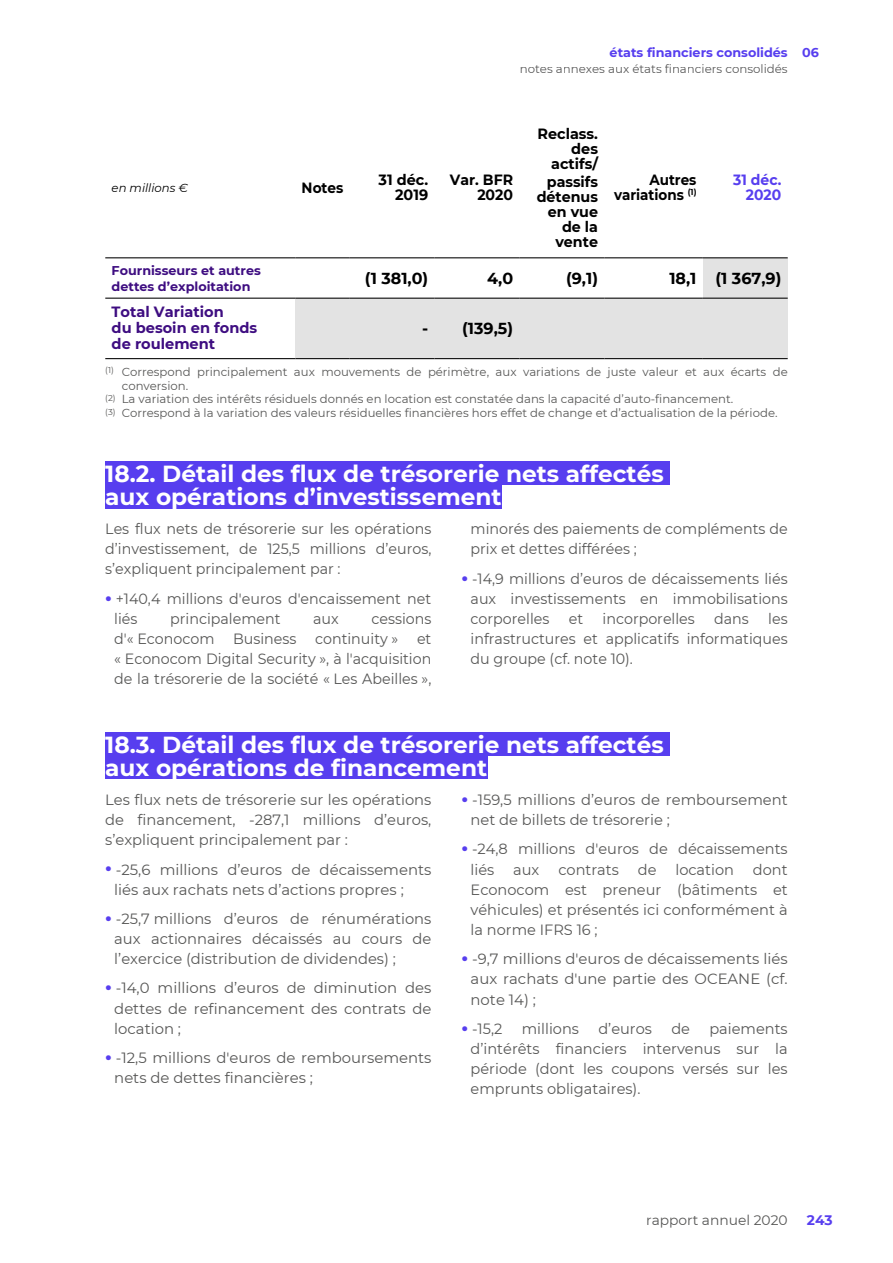
<style>
.page{position:relative;width:893px;height:1263px;background:#fff}
.page>*{position:absolute;margin:0;border:0;box-sizing:border-box;transform-origin:0 0}
.t1{font:700 23.25px/23.2px "Montserrat";color:#fff}
.t2{font:700 15.9px "Montserrat";color:#000}
.t3{font:14.85px/20.1px "Montserrat";color:#575756;text-align:justify}
.t4{font:14.85px/20.1px "Montserrat";color:#575756;text-align:justify;scale:.96 1}
.t5{font:700 14.85px/15.9px "Montserrat";color:#3e0d81}
.t6{font:700 14.85px/15px "Montserrat";color:#000;text-align:right}
.t7{font:700 14.85px/15px "Montserrat";color:#000;text-align:right;scale:.96 1}
.t8{font:700 14.85px/15px "Montserrat";color:#000;text-align:right;scale:.91 1}
.t9{font:700 14.85px/15px "Montserrat";color:#000;text-align:right;scale:.95 1}
.t10{font:700 14.85px/15px "Montserrat";color:#573eef;text-align:right;scale:.94 1}
.t11{font:700 14.85px "Montserrat";color:#000;scale:.92 1}
.t12{font:13.8px "Montserrat";color:#575756}
.t13{font:700 13.8px "Montserrat";color:#573eef}
.t14{font:700 12.75px/15.9px "Montserrat";color:#3e0d81}
.t15{font:700 12.75px "Montserrat";color:#573eef}
.t16{font:11.7px/13.8px "Montserrat";color:#575756}
.t17{font:11.7px "Montserrat";color:#595959}
.t18{font:italic 11.7px "Montserrat";color:#000}
.t19{font:8.55px "Montserrat";color:#575756}
.s1{font-weight:900;color:#573eef}
</style>
<div class="page">
<div style="left:703px;top:258px;width:85px;height:40px;background:#e3e3e3"></div>
<div style="left:295px;top:299px;width:493px;height:59px;background:#e3e3e3"></div>
<img style="left:156px;top:462px;width:6px;height:23px">
<div style="left:162px;top:462px;width:122px;height:23px;background:#573eef"></div>
<div style="left:284px;top:462px;width:59px;height:23px;background:#573eef"></div>
<div style="left:343px;top:462px;width:327px;height:23px;background:#573eef"></div>
<div style="left:105px;top:462px;width:51px;height:23px;background:#573eef"></div>
<div style="left:105px;top:485px;width:397px;height:23px;background:#573eef"></div>
<img style="left:156px;top:732px;width:6px;height:24px">
<div style="left:162px;top:732px;width:122px;height:24px;background:#573eef"></div>
<div style="left:284px;top:732px;width:59px;height:24px;background:#573eef"></div>
<div style="left:343px;top:732px;width:327px;height:24px;background:#573eef"></div>
<div style="left:105px;top:732px;width:51px;height:24px;background:#573eef"></div>
<div style="left:105px;top:756px;width:226px;height:23px;background:#573eef"></div>
<div style="left:331px;top:756px;width:156px;height:23px;background:#573eef"></div>
<hr style="left:106px;top:257px;width:189px;height:1px;background:#000">
<hr style="left:296px;top:257px;width:53px;height:1px;background:#000">
<hr style="left:350px;top:257px;width:84px;height:1px;background:#000">
<hr style="left:435px;top:257px;width:84px;height:1px;background:#000">
<hr style="left:520px;top:257px;width:84px;height:1px;background:#000">
<hr style="left:605px;top:257px;width:97px;height:1px;background:#000">
<hr style="left:703px;top:257px;width:84px;height:1px;background:#000">
<hr style="left:106px;top:298px;width:189px;height:1px;background:#000">
<hr style="left:296px;top:298px;width:53px;height:1px;background:#000">
<hr style="left:350px;top:298px;width:84px;height:1px;background:#000">
<hr style="left:435px;top:298px;width:84px;height:1px;background:#000">
<hr style="left:520px;top:298px;width:84px;height:1px;background:#000">
<hr style="left:605px;top:298px;width:97px;height:1px;background:#000">
<hr style="left:703px;top:298px;width:84px;height:1px;background:#000">
<hr style="left:106px;top:358px;width:189px;height:1px;background:#000">
<hr style="left:296px;top:358px;width:53px;height:1px;background:#000">
<hr style="left:350px;top:358px;width:84px;height:1px;background:#000">
<hr style="left:435px;top:358px;width:84px;height:1px;background:#000">
<hr style="left:520px;top:358px;width:84px;height:1px;background:#000">
<hr style="left:605px;top:358px;width:97px;height:1px;background:#000">
<hr style="left:703px;top:358px;width:84px;height:1px;background:#000">
<p class="t15" style="left:610px;top:44px;width:211px">états financiers consolidés 06</p>
<p class="t17" style="left:520px;top:62px;width:269px">notes annexes aux états financiers consolidés</p>
<p class="t18" style="left:112px;top:181px;width:78px">en millions €</p>
<p class="t11" style="left:302px;top:179px;width:47px">Notes</p>
<p class="t6" style="left:379px;top:173px;width:51px">31 déc.<br>2019</p>
<p class="t9" style="left:450px;top:173px;width:68px">Var. BFR<br>2020</p>
<p class="t6" style="left:537px;top:126px;width:62px">Reclass. des actifs/</p>
<p class="t7" style="left:537px;top:174px;width:65px">passifs détenus en vue de la vente</p>
<p class="t8" style="left:614px;top:173px;width:92px">Autres variations <sup>(1)</sup></p>
<p class="t10" style="left:733px;top:173px;width:53px">31 déc.<br>2020</p>
<p class="t14" style="left:112px;top:262px;width:151px">Fournisseurs et autres dettes d’exploitation</p>
<p class="t2" style="left:365px;top:269px;width:65px">(1 381,0)</p>
<p class="t2" style="left:487px;top:269px;width:27px">4,0</p>
<p class="t2" style="left:566px;top:269px;width:33px">(9,1)</p>
<p class="t2" style="left:669px;top:269px;width:114px">18,1 (1 367,9)</p>
<p class="t5" style="left:112px;top:304px;width:147px">Total Variation<br>du besoin en fonds de roulement</p>
<p class="t2" style="left:422px;top:319px;width:93px">- (139,5)</p>
<p class="t16" style="left:122px;top:365px;width:667px;text-indent:-16px"><sup>(1)</sup> Correspond principalement aux mouvements de périmètre, aux variations de juste valeur et aux écarts de conversion.<br>La variation des intérêts résiduels donnés en location est constatée dans la capacité d’auto-financement.</p>
<p class="t19" style="left:105px;top:393px;width:12px">(2)</p>
<p class="t16" style="left:122px;top:406px;width:657px">Correspond à la variation des valeurs résiduelles financières hors effet de change et d’actualisation de la période.</p>
<p class="t19" style="left:105px;top:407px;width:12px">(3)</p>
<h1 class="t1" style="left:105px;top:462px;width:560px">18.2. Détail des flux de trésorerie nets affectés aux opérations d’investissement</h1>
<p class="t4" style="left:105px;top:519px;width:341px">Les flux nets de trésorerie sur les opérations d’investissement, de 125,5 millions d’euros, s’expliquent principalement par :</p>
<p class="t4" style="left:471px;top:519px;width:332px">minorés des paiements de compléments de prix et dettes différées ;</p>
<p class="t4" style="left:114px;top:588px;width:332px;text-indent:-9px"><span class="s1">•</span> +140,4 millions d'euros d'encaissement net liés</p>
<p class="t4" style="left:471px;top:568px;width:332px;text-indent:-9px"><span class="s1">•</span> -14,9 millions d’euros de décaissements liés aux investissements en immobilisations corporelles</p>
<p class="t4" style="left:170px;top:609px;width:117px">principalement</p>
<p class="t4" style="left:313px;top:609px;width:28px">aux</p>
<p class="t4" style="left:371px;top:609px;width:64px">cessions</p>
<p class="t4" style="left:114px;top:629px;width:106px">d'« Econocom</p>
<p class="t4" style="left:233px;top:629px;width:67px">Business</p>
<p class="t4" style="left:471px;top:609px;width:332px;text-indent:298px">les infrastructures et applicatifs informatiques du groupe (cf. note 10).</p>
<p class="t4" style="left:569px;top:609px;width:16px">et</p>
<p class="t4" style="left:602px;top:609px;width:98px">incorporelles</p>
<p class="t4" style="left:714px;top:609px;width:38px">dans</p>
<p class="t4" style="left:114px;top:629px;width:332px;text-indent:201px">continuity » et « Econocom Digital Security », à l'acquisition de la trésorerie de la société « Les Abeilles »,</p>
<h1 class="t1" style="left:105px;top:733px;width:560px">18.3. Détail des flux de trésorerie nets affectés aux opérations de financement</h1>
<p class="t3" style="left:105px;top:790px;width:328px">Les flux nets de trésorerie sur les opérations de financement, -287,1 millions d’euros, s’expliquent principalement par :</p>
<p class="t3" style="left:114px;top:859px;width:319px;text-indent:-9px"><span class="s1">•</span> -25,6 millions d’euros de décaissements liés aux rachats nets d’actions propres ;</p>
<p class="t3" style="left:114px;top:909px;width:319px;text-indent:-9px"><span class="s1">•</span> -25,7 millions d’euros de rénumérations aux actionnaires décaissés au cours de l’exercice (distribution de dividendes) ;</p>
<p class="t3" style="left:114px;top:978px;width:319px;text-indent:-9px"><span class="s1">•</span> -14,0 millions d’euros de diminution des dettes de refinancement des contrats de location ;</p>
<p class="t3" style="left:114px;top:1048px;width:319px;text-indent:-9px"><span class="s1">•</span> -12,5 millions d'euros de remboursements nets de dettes financières ;</p>
<p class="t3" style="left:471px;top:790px;width:319px;text-indent:-9px"><span class="s1">•</span> -159,5 millions d’euros de remboursement net de billets de trésorerie ;</p>
<p class="t3" style="left:471px;top:839px;width:319px;text-indent:-9px"><span class="s1">•</span> -24,8 millions d'euros de décaissements liés</p>
<p class="t3" style="left:471px;top:859px;width:319px;text-indent:282px">dont Econocom est preneur (bâtiments et véhicules) et présentés ici conformément à la norme IFRS 16 ;</p>
<p class="t3" style="left:471px;top:949px;width:319px;text-indent:-9px"><span class="s1">•</span> -9,7 millions d'euros de décaissements liés aux rachats d'une partie des OCEANE (cf. note 14) ;</p>
<p class="t3" style="left:462px;top:1018px;width:42px"><span class="s1">•</span> -15,2</p>
<p class="t3" style="left:522px;top:1018px;width:59px">millions</p>
<p class="t3" style="left:598px;top:1018px;width:55px">d’euros</p>
<p class="t3" style="left:671px;top:1018px;width:20px">de</p>
<p class="t3" style="left:513px;top:859px;width:28px">aux</p>
<p class="t3" style="left:558px;top:859px;width:62px">contrats</p>
<p class="t3" style="left:638px;top:859px;width:20px">de</p>
<p class="t3" style="left:675px;top:859px;width:60px">location</p>
<p class="t3" style="left:471px;top:1018px;width:319px;text-indent:239px">paiements d’intérêts financiers intervenus sur la période (dont les coupons versés sur les emprunts obligataires).</p>
<p class="t12" style="left:646px;top:1212px;width:143px">rapport annuel 2020</p>
<p class="t13" style="left:807px;top:1212px;width:27px">243</p>
</div>
